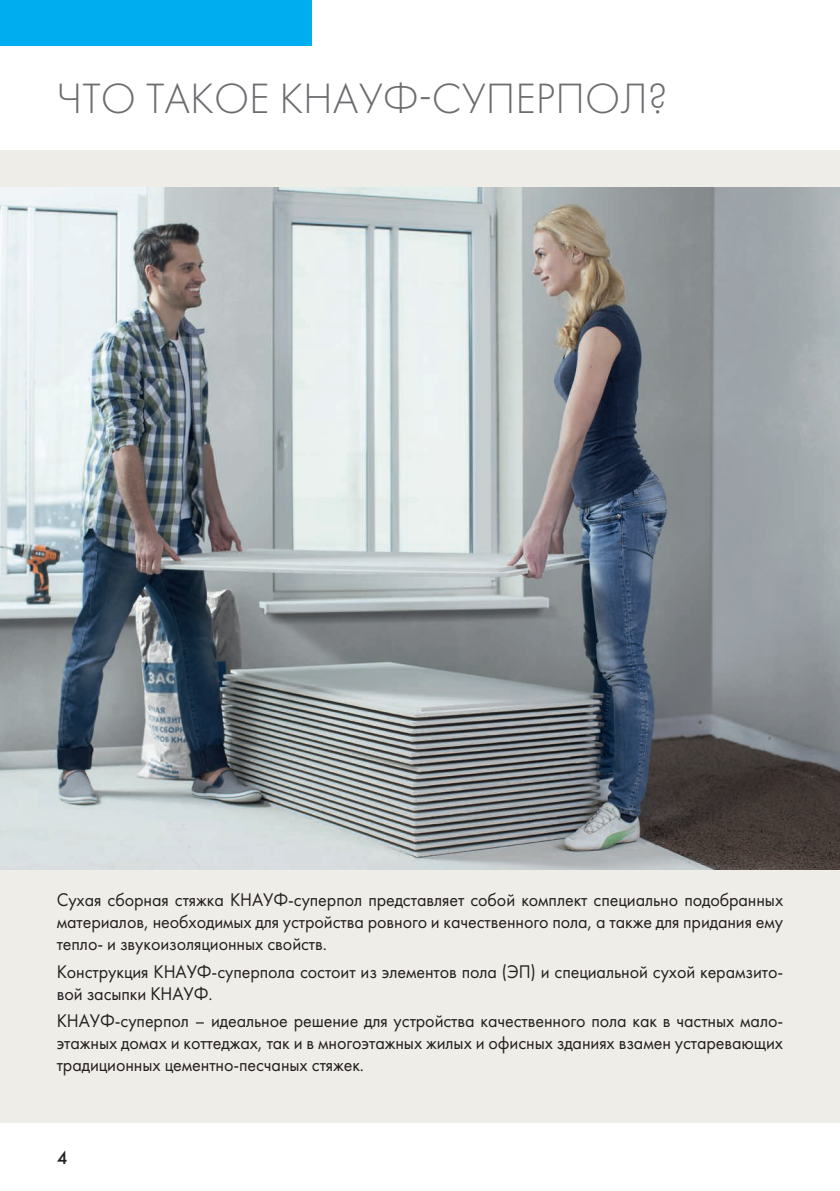
<style>
.page{position:relative;width:840px;height:1191px;background:#fff}
.page>*{position:absolute;margin:0;border:0;box-sizing:border-box;transform-origin:0 0}
.t1{font:300 44px "Futura PT";color:#6c6d70}
.t2{font:19px/22px "Futura PT";letter-spacing:-.005em;color:#231f20;text-align:justify;scale:.95 1}
.t3{font:500 19px "Futura PT";color:#231f20}
</style>
<div class="page">
<div style="left:0;top:150px;width:839px;height:973px;background:#efede7"></div>
<div style="left:0;top:0;width:312px;height:45px;background:#00aeef"></div>
<img style="left:0;top:187px;width:839px;height:682px">
<h1 class="t1" style="left:57px;top:73px;width:612px">ЧТО ТАКОЕ КНАУФ-СУПЕРПОЛ?</h1>
<p class="t2" style="left:57px;top:888px;width:765px">Сухая сборная стяжка КНАУФ-суперпол представляет собой комплект специально подобранных материалов, необходимых для устройства ровного и качественного пола, а также для придания ему тепло- и звукоизоляционных свойств.</p>
<p class="t2" style="left:57px;top:960px;width:765px">Конструкция КНАУФ-суперпола состоит из элементов пола (ЭП) и специальной сухой керамзито&shy;вой засыпки КНАУФ.</p>
<p class="t2" style="left:57px;top:1009px;width:765px">КНАУФ-суперпол – идеальное решение для устройства качественного пола как в частных мало&shy;этажных домах и коттеджах, так и в многоэтажных жилых и офисных зданиях взамен устаревающих традиционных цементно-песчаных стяжек.</p>
<p class="t3" style="left:57px;top:1146px;width:12px">4</p>
</div>
